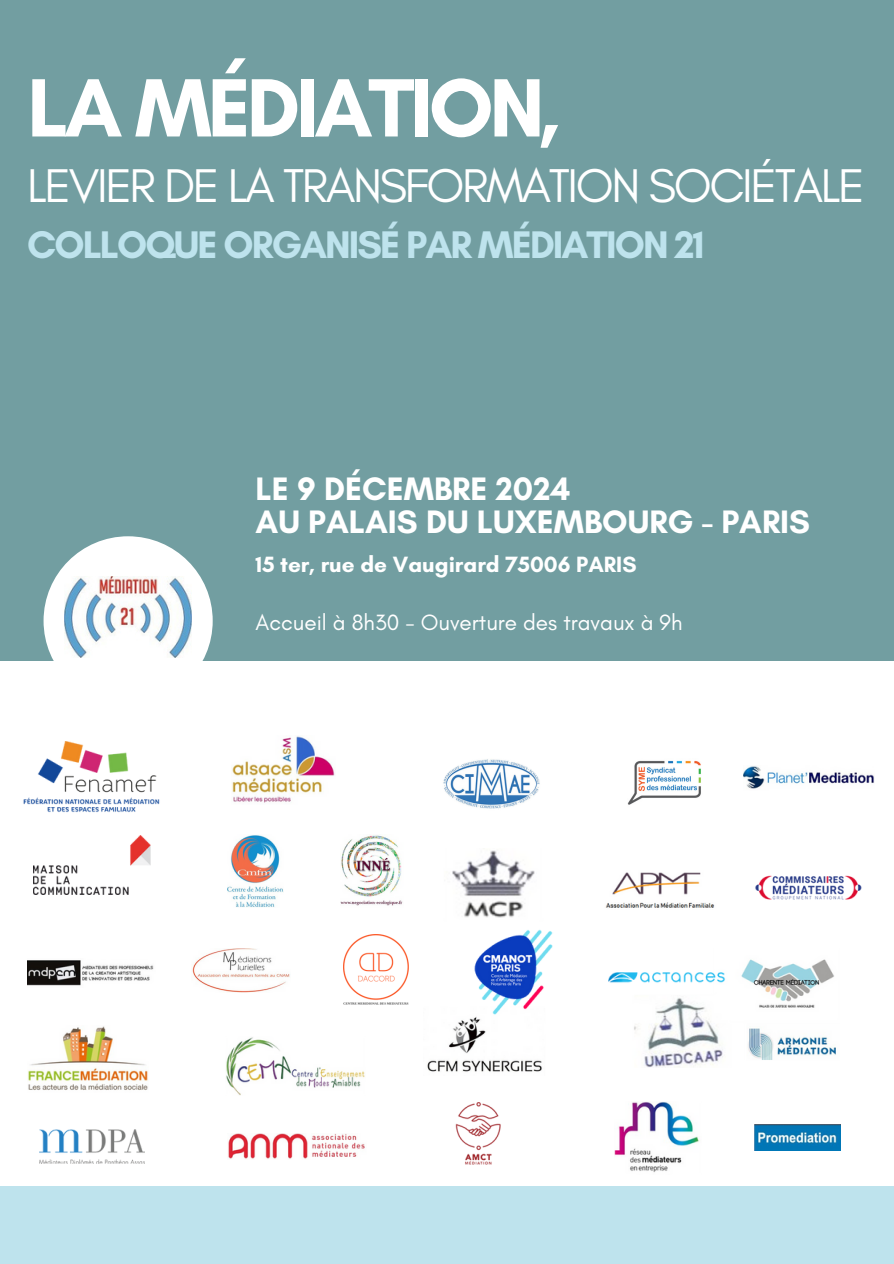
<style>
.page{position:relative;width:894px;height:1264px;background:#fff}
.page>*{position:absolute;margin:0;border:0;box-sizing:border-box;transform-origin:0 0}
.t1{font:700 84.15px "Glacial Indifference";letter-spacing:-.05em;color:#fff}
.t2{font:48.15px "Glacial Indifference";letter-spacing:-.05em;color:#fff}
.t3{font:700 39.15px "Glacial Indifference";letter-spacing:-.05em;color:#bee3ed}
.t4{font:700 33.15px/32.7px "Glacial Indifference";color:#fff}
.t5{font:22.5px "Glacial Indifference";color:#fff}
.t6{font:700 22.5px "Glacial Indifference";color:#fff}
</style>
<div class="page">
<div style="left:0;top:0;width:893px;height:1263px;background:#729ea1"></div>
<div style="left:44px;top:536px;width:168px;height:169px;background:#fff;border-radius:50%"></div>
<div style="left:0;top:661px;width:893px;height:602px;background:#fff"></div>
<img style="left:23px;top:741px;width:137px;height:72px">
<img style="left:33px;top:835px;width:117px;height:60px">
<img style="left:192px;top:948px;width:98px;height:44px">
<img style="left:27px;top:960px;width:127px;height:26px">
<img style="left:455px;top:1102px;width:46px;height:63px">
<img style="left:226px;top:1037px;width:139px;height:58px">
<img style="left:28px;top:1026px;width:120px;height:64px">
<img style="left:427px;top:850px;width:126px;height:222px">
<img style="left:755px;top:875px;width:107px;height:25px">
<img style="left:228px;top:1133px;width:137px;height:26px">
<img style="left:231px;top:736px;width:104px;height:67px">
<img style="left:614px;top:1102px;width:86px;height:71px">
<img style="left:754px;top:1124px;width:86px;height:26px">
<img style="left:228px;top:835px;width:55px;height:72px">
<img style="left:608px;top:959px;width:228px;height:108px">
<img style="left:743px;top:766px;width:131px;height:23px">
<img style="left:340px;top:835px;width:63px;height:71px">
<img style="left:39px;top:1129px;width:105px;height:34px">
<img style="left:65px;top:576px;width:126px;height:81px">
<img style="left:605px;top:872px;width:110px;height:36px">
<img style="left:627px;top:760px;width:74px;height:45px">
<img style="left:443px;top:759px;width:97px;height:50px">
<div style="left:0;top:1186px;width:893px;height:77px;background:#bee3ed"></div>
<img style="left:343px;top:934px;width:65px;height:71px">
<p class="t1" style="left:27px;top:56px;width:535px">LA MÉDIATION,</p>
<p class="t2" style="left:27px;top:156px;width:838px">LEVIER DE LA TRANSFORMATION SOCIÉTALE</p>
<p class="t3" style="left:27px;top:221px;width:678px">COLLOQUE ORGANISÉ PAR MÉDIATION 21</p>
<p class="t4" style="left:255px;top:472px;width:555px">LE 9 DÉCEMBRE 2024<br>AU PALAIS DU LUXEMBOURG - PARIS</p>
<p class="t6" style="left:255px;top:550px;width:382px">15 ter, rue de Vaugirard 75006 PARIS</p>
<p class="t5" style="left:255px;top:608px;width:428px">Accueil à 8h30 - Ouverture des travaux à 9h</p>
</div>
